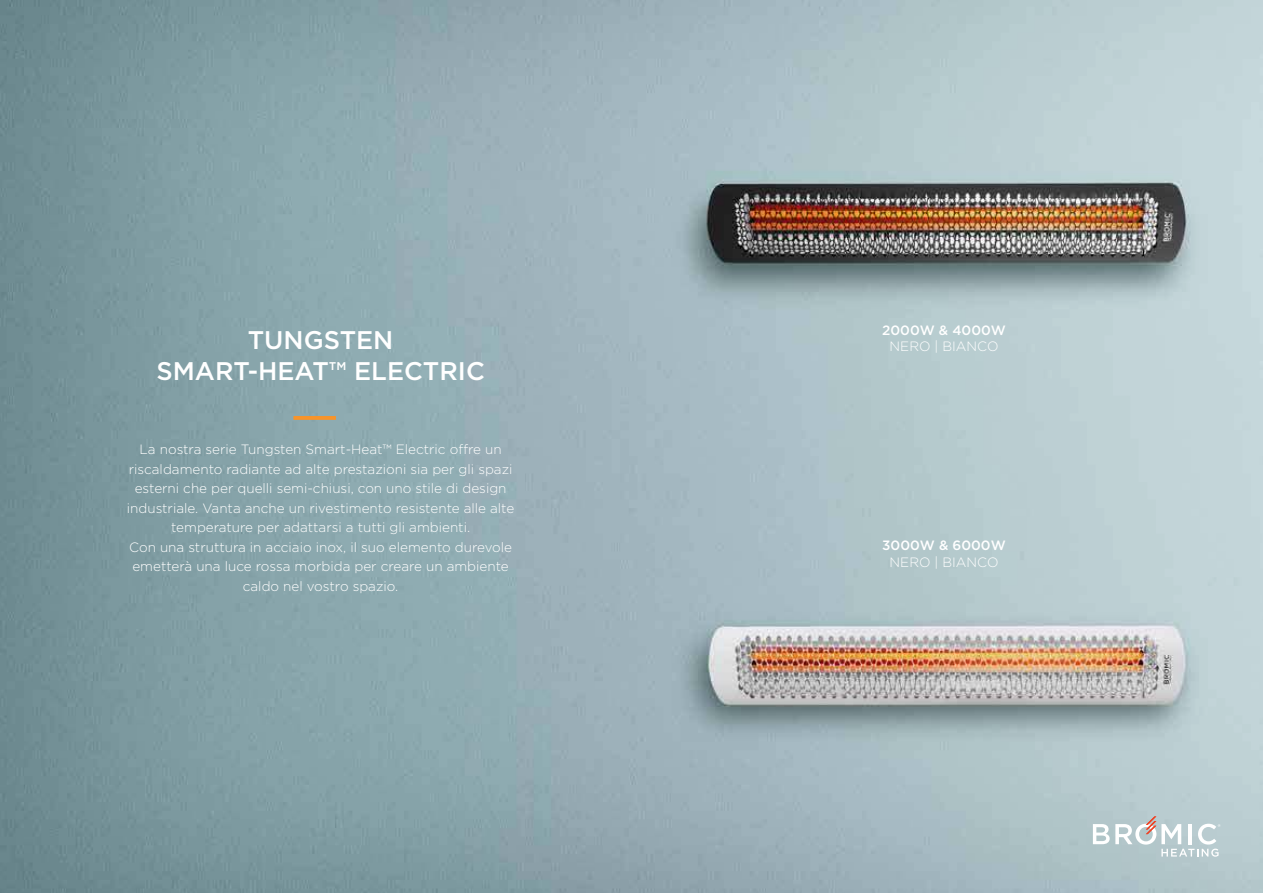
<style>
.page{position:relative;width:1263px;height:893px;background:#fff}
.page>*{position:absolute;margin:0;border:0;box-sizing:border-box;transform-origin:0 0}
.t1{font:500 25.5px/30.6px "Gotham";color:#fff;text-align:center}
.t2{font:300 13.5px/19.5px "Gotham";color:#fff;text-align:center}
.t3{font:500 13.5px "Gotham";color:#fff}
</style>
<div class="page">
<img style="left:0;top:0;width:1263px;height:893px">
<svg style="left:1093px;top:816px;width:127px;height:41px"></svg>
<svg style="left:293px;top:416px;width:43px;height:4px"></svg>
<h1 class="t1" style="left:156px;top:325px;width:330px">TUNGSTEN<br>SMART-HEAT™ ELECTRIC</h1>
<p class="t2" style="left:127px;top:440px;width:389px">La nostra serie Tungsten Smart-Heat™ Electric offre un riscaldamento radiante ad alte prestazioni sia per gli spazi esterni che per quelli semi-chiusi, con uno stile di design industriale. Vanta anche un rivestimento resistente alle alte temperature per adattarsi a tutti gli ambienti.<br>Con una struttura in acciaio inox, il suo elemento durevole emetterà una luce rossa morbida per creare un ambiente caldo nel vostro spazio.</p>
<p class="t3" style="left:882px;top:323px;width:125px">2000W &amp; 4000W</p>
<p class="t2" style="left:890px;top:337px;width:110px">NERO | BIANCO</p>
<p class="t3" style="left:882px;top:538px;width:125px">3000W &amp; 6000W</p>
<p class="t2" style="left:890px;top:552px;width:110px">NERO | BIANCO</p>
</div>
